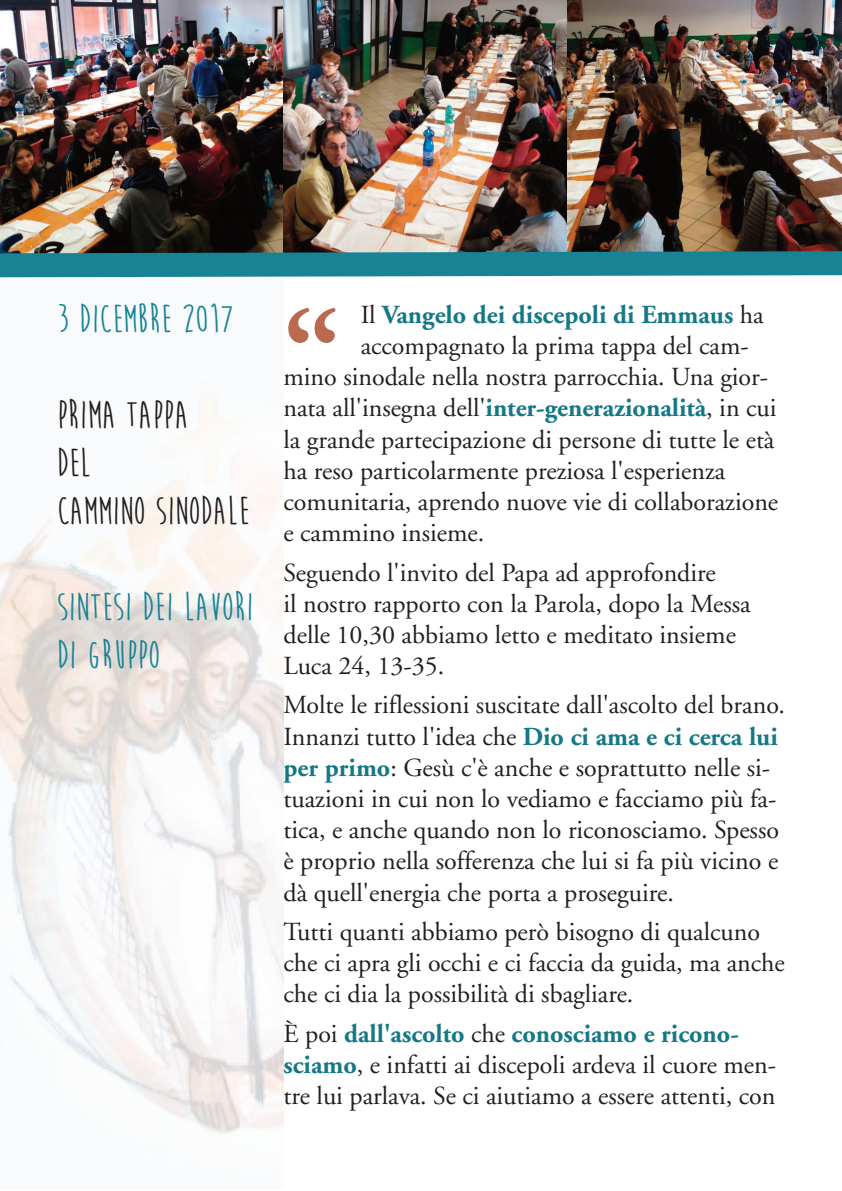
<style>
.page{position:relative;width:842px;height:1191px;background:#fff}
.page>*{position:absolute;margin:0;border:0;box-sizing:border-box;transform-origin:0 0}
.t1{font:700 120px "Adobe Garamond";color:#ba6a4f}
.t2{font:700 40px/48px "Moon Flower";color:#178394}
.t3{font:700 40px/48px "Moon Flower";color:#231f20}
.t4{font:26px/31.2px "Adobe Garamond";color:#231f20}
.t5{font:700 26px "Adobe Garamond";color:#147887}
.s1{font-weight:400;color:#231f20}
.s2{font-weight:700;color:#147887}
</style>
<div class="page">
<img style="left:0;top:383px;width:283px;height:751px">
<img style="left:0;top:0;width:283px;height:239px">
<img style="left:283px;top:0;width:284px;height:239px">
<img style="left:567px;top:0;width:275px;height:239px">
<img style="left:0;top:239px;width:842px;height:39px">
<h2 class="t2" style="left:57px;top:294px;width:178px">3 DICEMBRE 2017</h2>
<h2 class="t3" style="left:57px;top:390px;width:194px">PRIMA TAPPA<br>DEL<br>CAMMINO SINODALE</h2>
<h2 class="t2" style="left:57px;top:582px;width:199px">SINTESI DEI LAVORI<br>DI GRUPPO</h2>
<p class="t5" style="left:361px;top:304px;width:405px"><span class="s1">Il</span> Vangelo dei discepoli di Emmaus <span class="s1">ha</span></p>
<p class="t4" style="left:361px;top:332px;width:390px">accompagnato la prima tappa del cam-</p>
<p class="t4" style="left:283px;top:364px;width:486px">mino sinodale nella nostra parrocchia. Una gior-</p>
<p class="t4" style="left:283px;top:395px;width:494px">nata all'insegna dell'<span class="s2">inter-generazionalità</span>, in cui</p>
<p class="t4" style="left:283px;top:426px;width:492px">la grande partecipazione di persone di tutte le età</p>
<p class="t4" style="left:283px;top:457px;width:443px">ha reso particolarmente preziosa l'esperienza</p>
<p class="t4" style="left:283px;top:488px;width:496px">comunitaria, aprendo nuove vie di collaborazione</p>
<p class="t4" style="left:283px;top:520px;width:202px">e cammino insieme.</p>
<p class="t4" style="left:283px;top:559px;width:469px">Seguendo l'invito del Papa ad approfondire<br>il nostro rapporto con la Parola, dopo la Messa delle 10,30 abbiamo letto e meditato insieme Luca 24, 13-35.</p>
<p class="t4" style="left:283px;top:692px;width:503px">Molte le riflessioni suscitate dall'ascolto del brano.<br>Innanzi tutto l'idea che <span class="s2">Dio ci ama e ci cerca lui per primo</span>: Gesù c'è anche e soprattutto nelle si&shy;tuazioni in cui non lo vediamo e facciamo più fa&shy;tica, e anche quando non lo riconosciamo. Spesso è proprio nella sofferenza che lui si fa più vicino e dà quell'energia che porta a proseguire.</p>
<p class="t4" style="left:283px;top:918px;width:503px">Tutti quanti abbiamo però bisogno di qualcuno che ci apra gli occhi e ci faccia da guida, ma anche che ci dia la possibilità di sbagliare.</p>
<p class="t4" style="left:283px;top:1020px;width:494px">È poi <span class="s2">dall'ascolto</span> che <span class="s2">conosciamo e ricono&shy;sciamo</span>, e infatti ai discepoli ardeva il cuore men&shy;tre lui parlava. Se ci aiutiamo a essere attenti, con</p>
<h1 class="t1" style="left:283px;top:307px;width:58px">“</h1>
</div>
